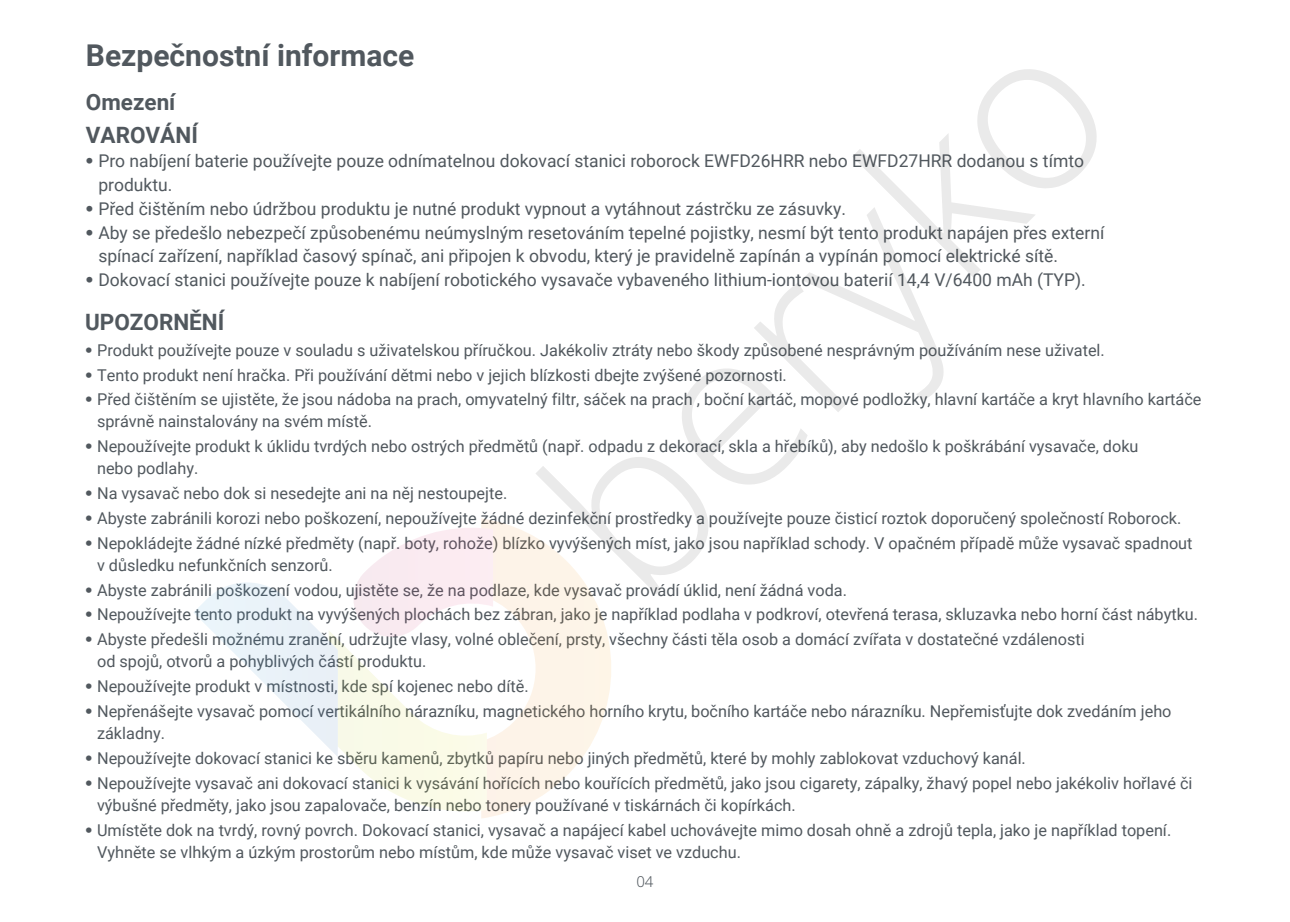
<style>
.page{position:relative;width:1290px;height:922px;background:#fff}
.page>*{position:absolute;margin:0;border:0;box-sizing:border-box;transform-origin:0 0}
.t1{font:700 30px "Roboto";color:#51585e}
.t2{font:700 22.5px/33.5px "Roboto";color:#51585e}
.t3{font:17.5px/23.8px "Roboto";color:#51585e}
.t4{font:16.25px/22px "Roboto";color:#51585e}
.t5{font:300 15px "Noto Sans";color:#51585e}
.s1{font-family:"Ping Fang SC"}
</style>
<div class="page">
<svg style="left:194px;top:519px;width:417px;height:299px"></svg>
<svg style="left:535px;top:69px;width:561px;height:525px"></svg>
<h1 class="t1" style="left:86px;top:34px;width:330px">Bezpečnostní informace</h1>
<h2 class="t2" style="left:86px;top:84px;width:114px">Omezení<br>VAROVÁNÍ</h2>
<p class="t3" style="left:98px;top:148px;width:987px;text-indent:-13px"><span class="s1">•</span> Pro nabíjení baterie používejte pouze odnímatelnou dokovací stanici roborock EWFD26HRR nebo EWFD27HRR dodanou s tímto produktu.</p>
<p class="t3" style="left:85px;top:196px;width:762px"><span class="s1">•</span> Před čištěním nebo údržbou produktu je nutné produkt vypnout a vytáhnout zástrčku ze zásuvky.</p>
<p class="t3" style="left:98px;top:220px;width:1007px;text-indent:-13px"><span class="s1">•</span> Aby se předešlo nebezpečí způsobenému neúmyslným resetováním tepelné pojistky, nesmí být tento produkt napájen přes externí spínací zařízení, například časový spínač, ani připojen k obvodu, který je pravidelně zapínán a vypínán pomocí elektrické sítě.</p>
<p class="t3" style="left:85px;top:267px;width:1002px"><span class="s1">•</span> Dokovací stanici používejte pouze k nabíjení robotického vysavače vybaveného lithium-iontovou baterií 14,4 V/6400 mAh (TYP).</p>
<h2 class="t2" style="left:85px;top:304px;width:141px">UPOZORNĚNÍ</h2>
<p class="t4" style="left:85px;top:338px;width:1021px"><span class="s1">•</span> Produkt používejte pouze v souladu s uživatelskou příručkou. Jakékoliv ztráty nebo škody způsobené nesprávným používáním nese uživatel.</p>
<p class="t4" style="left:85px;top:363px;width:704px"><span class="s1">•</span> Tento produkt není hračka. Při používání dětmi nebo v jejich blízkosti dbejte zvýšené pozornosti.</p>
<p class="t4" style="left:97px;top:388px;width:1106px;text-indent:-12px"><span class="s1">•</span> Před čištěním se ujistěte, že jsou nádoba na prach, omyvatelný filtr, sáček na prach , boční kartáč, mopové podložky, hlavní kartáče a kryt hlavního kartáče správně nainstalovány na svém místě.</p>
<p class="t4" style="left:97px;top:435px;width:1043px;text-indent:-12px"><span class="s1">•</span> Nepoužívejte produkt k úklidu tvrdých nebo ostrých předmětů (např. odpadu z dekorací, skla a hřebíků), aby nedošlo k poškrábání vysavače, doku nebo podlahy.</p>
<p class="t4" style="left:85px;top:481px;width:424px"><span class="s1">•</span> Na vysavač nebo dok si nesedejte ani na něj nestoupejte.</p>
<p class="t4" style="left:85px;top:506px;width:1098px"><span class="s1">•</span> Abyste zabránili korozi nebo poškození, nepoužívejte žádné dezinfekční prostředky a používejte pouze čisticí roztok doporučený společností Roborock.</p>
<p class="t4" style="left:97px;top:531px;width:1097px;text-indent:-12px"><span class="s1">•</span> Nepokládejte žádné nízké předměty (např. boty, rohože) blízko vyvýšených míst, jako jsou například schody. V opačném případě může vysavač spadnout v důsledku nefunkčních senzorů.</p>
<p class="t4" style="left:85px;top:578px;width:764px"><span class="s1">•</span> Abyste zabránili poškození vodou, ujistěte se, že na podlaze, kde vysavač provádí úklid, není žádná voda.</p>
<p class="t4" style="left:85px;top:603px;width:1115px"><span class="s1">•</span> Nepoužívejte tento produkt na vyvýšených plochách bez zábran, jako je například podlaha v podkroví, otevřená terasa, skluzavka nebo horní část nábytku.</p>
<p class="t4" style="left:97px;top:627px;width:989px;text-indent:-12px"><span class="s1">•</span> Abyste předešli možnému zranění, udržujte vlasy, volné oblečení, prsty, všechny části těla osob a domácí zvířata v dostatečné vzdálenosti od spojů, otvorů a pohyblivých částí produktu.</p>
<p class="t4" style="left:85px;top:674px;width:445px"><span class="s1">•</span> Nepoužívejte produkt v místnosti, kde spí kojenec nebo dítě.</p>
<p class="t4" style="left:97px;top:699px;width:1076px;text-indent:-12px"><span class="s1">•</span> Nepřenášejte vysavač pomocí vertikálního nárazníku, magnetického horního krytu, bočního kartáče nebo nárazníku. Nepřemisťujte dok zvedáním jeho základny.</p>
<p class="t4" style="left:85px;top:746px;width:943px"><span class="s1">•</span> Nepoužívejte dokovací stanici ke sběru kamenů, zbytků papíru nebo jiných předmětů, které by mohly zablokovat vzduchový kanál.</p>
<p class="t4" style="left:97px;top:771px;width:1097px;text-indent:-12px"><span class="s1">•</span> Nepoužívejte vysavač ani dokovací stanici k vysávání hořících nebo kouřících předmětů, jako jsou cigarety, zápalky, žhavý popel nebo jakékoliv hořlavé či výbušné předměty, jako jsou zapalovače, benzín nebo tonery používané v tiskárnách či kopírkách.</p>
<p class="t4" style="left:97px;top:818px;width:1076px;text-indent:-12px"><span class="s1">•</span> Umístěte dok na tvrdý, rovný povrch. Dokovací stanici, vysavač a napájecí kabel uchovávejte mimo dosah ohně a zdrojů tepla, jako je například topení.<br>Vyhněte se vlhkým a úzkým prostorům nebo místům, kde může vysavač viset ve vzduchu.</p>
<p class="t5" style="left:636px;top:871px;width:19px">04</p>
</div>
